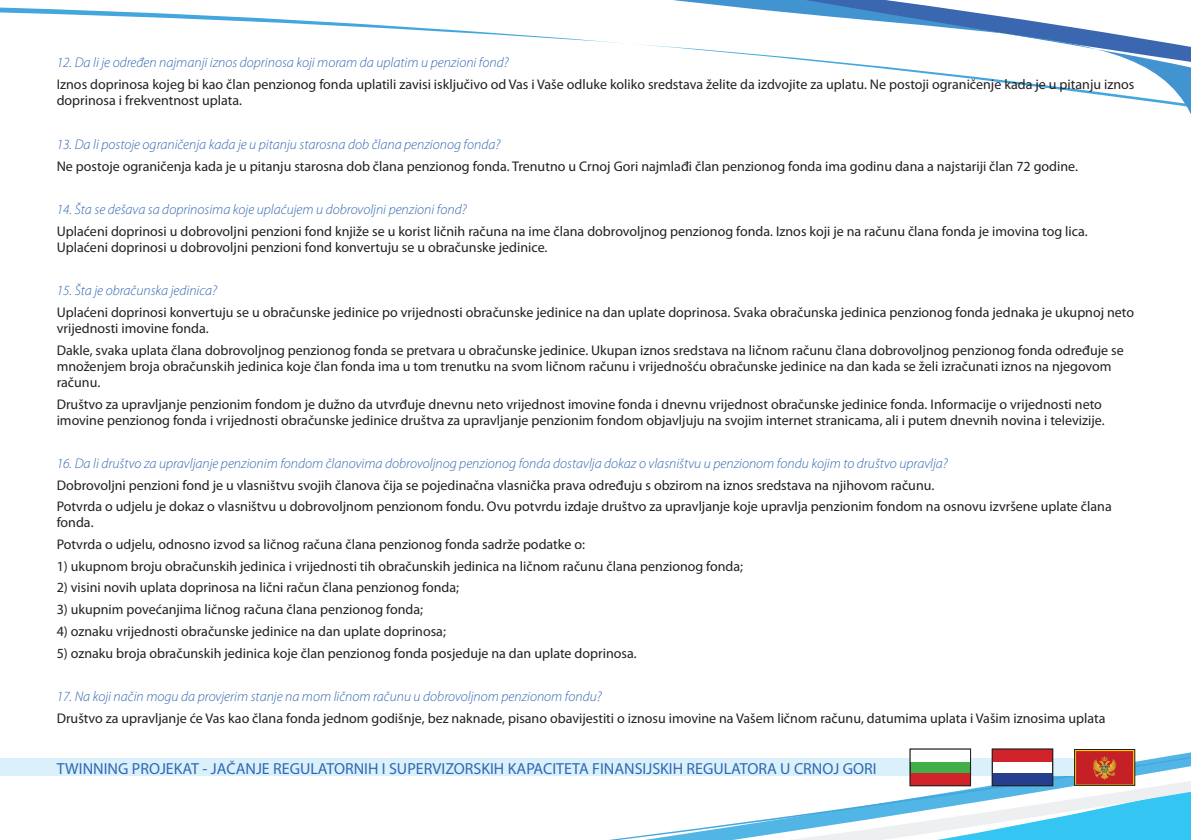
<style>
.page{position:relative;width:1191px;height:840px;background:#fff}
.page>*{position:absolute;margin:0;border:0;box-sizing:border-box;transform-origin:0 0}
.t1{font:16px "Myriad Pro";color:#3167b2}
.t2{font:14px/16px "Myriad Pro";color:#231f20}
.t3{font:italic 300 14px "Myriad Pro";color:#3167b2}
</style>
<div class="page">
<svg style="left:0;top:8px;width:541px;height:30px"></svg>
<svg style="left:541px;top:36px;width:650px;height:79px"></svg>
<svg style="left:627px;top:0;width:564px;height:81px"></svg>
<svg style="left:0;top:775px;width:659px;height:64px"></svg>
<div style="left:0;top:758px;width:1130px;height:17px;background:#daf1fb"></div>
<svg style="left:659px;top:748px;width:532px;height:91px"></svg>
<div style="left:1074px;top:748px;width:61px;height:37px;border:1px solid #231f20"></div>
<p class="t3" style="left:57px;top:54px;width:453px">12. Da li je određen najmanji iznos doprinosa koji moram da uplatim u penzioni fond?</p>
<p class="t2" style="left:57px;top:76px;width:1079px">Iznos doprinosa kojeg bi kao član penzionog fonda uplatili zavisi isključivo od Vas i Vaše odluke koliko sredstava želite da izdvojite za uplatu. Ne postoji ograničenje kada je u pitanju iznos doprinosa i frekventnost uplata.</p>
<p class="t3" style="left:57px;top:136px;width:445px">13. Da li postoje ograničenja kada je u pitanju starosna dob člana penzionog fonda?</p>
<p class="t2" style="left:57px;top:158px;width:1022px">Ne postoje ograničenja kada je u pitanju starosna dob člana penzionog fonda. Trenutno u Crnoj Gori najmlađi član penzionog fonda ima godinu dana a najstariji član 72 godine.</p>
<p class="t3" style="left:57px;top:201px;width:411px">14. Šta se dešava sa doprinosima koje uplaćujem u dobrovoljni penzioni fond?</p>
<p class="t2" style="left:57px;top:223px;width:1032px">Uplaćeni doprinosi u dobrovoljni penzioni fond knjiže se u korist ličnih računa na ime člana dobrovoljnog penzionog fonda. Iznos koji je na računu člana fonda je imovina tog lica.<br>Uplaćeni doprinosi u dobrovoljni penzioni fond konvertuju se u obračunske jedinice.</p>
<p class="t3" style="left:57px;top:282px;width:162px">15. Šta je obračunska jedinica?</p>
<p class="t2" style="left:57px;top:304px;width:1079px">Uplaćeni doprinosi konvertuju se u obračunske jedinice po vrijednosti obračunske jedinice na dan uplate doprinosa. Svaka obračunska jedinica penzionog fonda jednaka je ukupnoj neto vrijednosti imovine fonda.</p>
<p class="t2" style="left:57px;top:341px;width:1068px">Dakle, svaka uplata člana dobrovoljnog penzionog fonda se pretvara u obračunske jedinice. Ukupan iznos sredstava na ličnom računu člana dobrovoljnog penzionog fonda određuje se množenjem broja obračunskih jedinica koje član fonda ima u tom trenutku na svom ličnom računu i vrijednošću obračunske jedinice na dan kada se želi izračunati iznos na njegovom računu.</p>
<p class="t2" style="left:57px;top:395px;width:1049px">Društvo za upravljanje penzionim fondom je dužno da utvrđuje dnevnu neto vrijednost imovine fonda i dnevnu vrijednost obračunske jedinice fonda. Informacije o vrijednosti neto imovine penzionog fonda i vrijednosti obračunske jedinice društva za upravljanje penzionim fondom objavljuju na svojim internet stranicama, ali i putem dnevnih novina i televizije.</p>
<p class="t3" style="left:57px;top:454px;width:892px">16. Da li društvo za upravljanje penzionim fondom članovima dobrovoljnog penzionog fonda dostavlja dokaz o vlasništvu u penzionom fondu kojim to društvo upravlja?</p>
<p class="t2" style="left:57px;top:473px;width:1056px;line-height:21.6px">Dobrovoljni penzioni fond je u vlasništvu svojih članova čija se pojedinačna vlasnička prava određuju s obzirom na iznos sredstava na njihovom računu.<br>Potvrda o udjelu je dokaz o vlasništvu u dobrovoljnom penzionom fondu. Ovu potvrdu izdaje društvo za upravljanje koje upravlja penzionim fondom na osnovu izvršene uplate člana</p>
<p class="t2" style="left:57px;top:511px;width:530px;line-height:21.6px">fonda.<br>Potvrda o udjelu, odnosno izvod sa ličnog računa člana penzionog fonda sadrže podatke o:</p>
<p class="t2" style="left:57px;top:557px;width:688px">1) ukupnom broju obračunskih jedinica i vrijednosti tih obračunskih jedinica na ličnom računu člana penzionog fonda;</p>
<p class="t2" style="left:57px;top:579px;width:404px">2) visini novih uplata doprinosa na lični račun člana penzionog fonda;</p>
<p class="t2" style="left:57px;top:601px;width:368px">3) ukupnim povećanjima ličnog računa člana penzionog fonda;</p>
<p class="t2" style="left:57px;top:622px;width:391px">4) oznaku vrijednosti obračunske jedinice na dan uplate doprinosa;</p>
<p class="t2" style="left:57px;top:644px;width:581px">5) oznaku broja obračunskih jedinica koje član penzionog fonda posjeduje na dan uplate doprinosa.</p>
<p class="t3" style="left:57px;top:687px;width:546px">17. Na koji način mogu da provjerim stanje na mom ličnom računu u dobrovoljnom penzionom fondu?</p>
<p class="t2" style="left:57px;top:709px;width:1050px">Društvo za upravljanje će Vas kao člana fonda jednom godišnje, bez naknade, pisano obavijestiti o iznosu imovine na Vašem ličnom računu, datumima uplata i Vašim iznosima uplata</p>
<p class="t1" style="left:57px;top:758px;width:821px">TWINNING PROJEKAT - JAČANJE REGULATORNIH I SUPERVIZORSKIH KAPACITETA FINANSIJSKIH REGULATORA U CRNOJ GORI</p>
</div>
